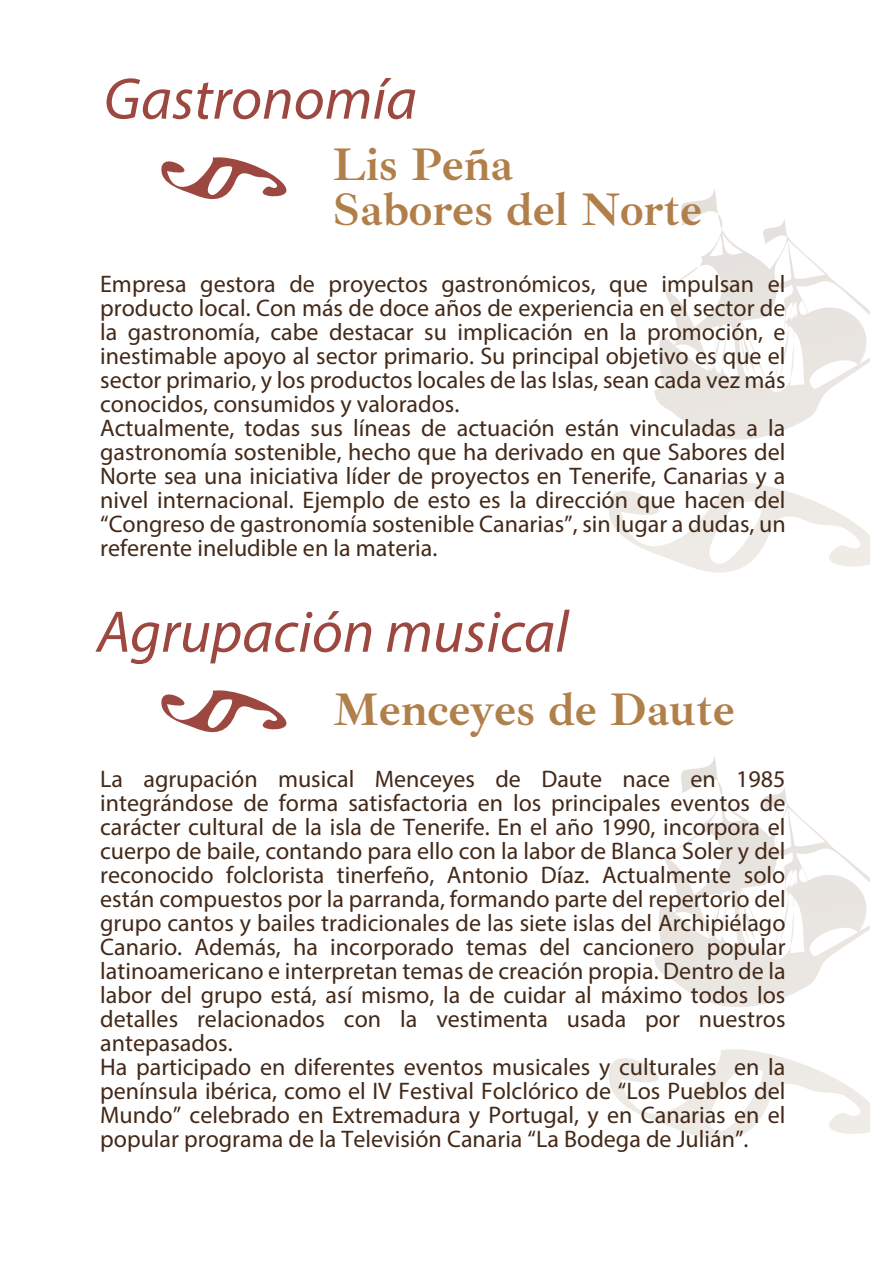
<style>
.page{position:relative;width:870px;height:1265px;background:#fff}
.page>*{position:absolute;margin:0;border:0;box-sizing:border-box;transform-origin:0 0}
.t1{font:italic 59.25px "Myriad Pro";color:#9c473f}
.t2{font:700 46.95px/45px "Ibarra Real Nova";color:#b17f4a}
.t3{font:24px/24px "Myriad Pro";color:#432918}
</style>
<div class="page">
<svg style="left:161px;top:157px;width:126px;height:43px"></svg>
<svg style="left:608px;top:482px;width:261px;height:91px"></svg>
<svg style="left:681px;top:189px;width:41px;height:39px"></svg>
<svg style="left:654px;top:230px;width:215px;height:210px"></svg>
<svg style="left:739px;top:331px;width:16px;height:44px"></svg>
<svg style="left:709px;top:333px;width:18px;height:38px"></svg>
<svg style="left:779px;top:329px;width:15px;height:51px"></svg>
<svg style="left:736px;top:249px;width:6px;height:4px"></svg>
<svg style="left:758px;top:219px;width:30px;height:26px"></svg>
<svg style="left:859px;top:344px;width:7px;height:21px"></svg>
<svg style="left:608px;top:1049px;width:261px;height:91px"></svg>
<svg style="left:681px;top:756px;width:41px;height:40px"></svg>
<svg style="left:654px;top:797px;width:215px;height:210px"></svg>
<svg style="left:739px;top:898px;width:16px;height:44px"></svg>
<svg style="left:709px;top:901px;width:18px;height:38px"></svg>
<svg style="left:779px;top:897px;width:15px;height:50px"></svg>
<svg style="left:736px;top:817px;width:6px;height:3px"></svg>
<svg style="left:758px;top:787px;width:30px;height:26px"></svg>
<svg style="left:859px;top:912px;width:7px;height:20px"></svg>
<svg style="left:161px;top:690px;width:126px;height:43px"></svg>
<h1 class="t1" style="left:104px;top:62px;width:315px">Gastronomía</h1>
<h2 class="t2" style="left:332px;top:143px;width:370px">Lis Peña<br>Sabores del Norte</h2>
<p class="t3" style="left:100px;top:271px;width:686px">Empresa gestora de proyectos gastronómicos, que impulsan el producto local. Con más de doce años de experiencia en el sector de la gastronomía, cabe destacar su implicación en la promoción, e inestimable apoyo al sector primario. Su principal objetivo es que el sector primario, y los productos locales de las Islas, sean cada vez más conocidos, consumidos y valorados.<br>Actualmente, todas sus líneas de actuación están vinculadas a la gastronomía sostenible, hecho que ha derivado en que Sabores del Norte sea una iniciativa líder de proyectos en Tenerife, Canarias y a nivel internacional. Ejemplo de esto es la dirección que hacen del “Congreso de gastronomía sostenible Canarias”, sin lugar a dudas, un referente ineludible en la materia.</p>
<h1 class="t1" style="left:97px;top:595px;width:473px">Agrupación musical</h1>
<h2 class="t2" style="left:332px;top:688px;width:403px">Menceyes de Daute</h2>
<p class="t3" style="left:100px;top:767px;width:686px">La agrupación musical Menceyes de Daute nace en 1985 integrándose de forma satisfactoria en los principales eventos de carácter cultural de la isla de Tenerife. En el año 1990, incorpora el cuerpo de baile, contando para ello con la labor de Blanca Soler y del reconocido folclorista tinerfeño, Antonio Díaz. Actualmente solo están compuestos por la parranda, formando parte del repertorio del grupo cantos y bailes tradicionales de las siete islas del Archipiélago Canario. Además, ha incorporado temas del cancionero popular latinoamericano e interpretan temas de creación propia. Dentro de la labor del grupo está, así mismo, la de cuidar al máximo todos los detalles relacionados con la vestimenta usada por nuestros antepasados.<br>Ha participado en diferentes eventos musicales y culturales en la península ibérica, como el IV Festival Folclórico de “Los Pueblos del Mundo” celebrado en Extremadura y Portugal, y en Canarias en el popular programa de la Televisión Canaria “La Bodega de Julián”.</p>
</div>
